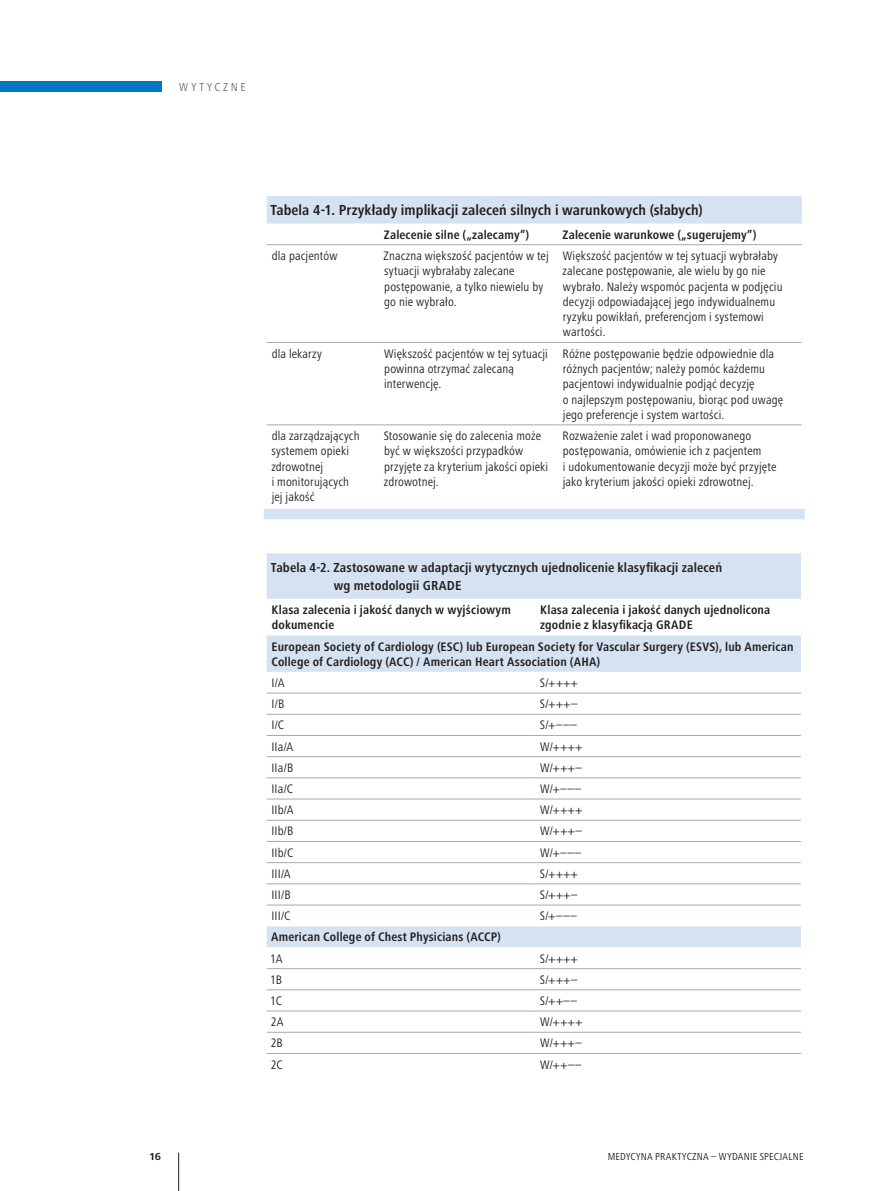
<style>
.page{position:relative;width:872px;height:1191px;background:#fff}
.page>*{position:absolute;margin:0;border:0;box-sizing:border-box;transform-origin:0 0}
.ZChZZ_tabela_tytul{font:700 condensed 15px "Frutiger Next LTW1 G";letter-spacing:.005em;color:#231f20}
.TABELA_Tytul{font:700 condensed 13.5px/18px "Frutiger Next LTW1 G";letter-spacing:.01em;color:#231f20}
.ZChZZ_tabela_tekst{font:condensed 12.75px/15.3px "Frutiger Next LTW1 G";letter-spacing:.01em;color:#231f20}
.ZChZZ_tabela_bold{font:700 condensed 12.75px/15.3px "Frutiger Next LTW1 G";letter-spacing:.01em;color:#231f20}
.ZChZZ_tabela_tekst-2{font:700 condensed 12.75px "Frutiger Next LTW1 G";letter-spacing:.01em;color:#231f20}
.t1{font:condensed 12px "Frutiger Next LTW1 G";letter-spacing:.235em;color:#6c6d70}
.t2{font:condensed 10.5px "Frutiger Next LTW1 G";letter-spacing:.02em;color:#231f20}
.t3{font:700 10.5px "Frutiger Next LTW1 G";color:#231f20}
</style>
<div class="page">
<hr style="left:178px;top:1152px;width:1px;height:39px;background:#231f20">
<div style="left:0;top:81px;width:162px;height:10px;background:#0079c2"></div>
<div style="left:265px;top:196px;width:538px;height:27px;background:#d4e2f2"></div>
<svg style="left:267px;top:223px;width:534px;height:1px"></svg>
<svg style="left:267px;top:245px;width:534px;height:181px"></svg>
<hr style="left:267px;top:244px;width:111px;height:1px;background:#a8a9ad">
<hr style="left:378px;top:244px;width:178px;height:1px;background:#a8a9ad">
<hr style="left:556px;top:244px;width:245px;height:1px;background:#a8a9ad">
<hr style="left:267px;top:342px;width:111px;height:1px;background:#a8a9ad">
<hr style="left:378px;top:342px;width:178px;height:1px;background:#a8a9ad">
<hr style="left:556px;top:342px;width:245px;height:1px;background:#a8a9ad">
<hr style="left:267px;top:424px;width:111px;height:1px;background:#a8a9ad">
<hr style="left:378px;top:424px;width:178px;height:1px;background:#a8a9ad">
<hr style="left:556px;top:424px;width:245px;height:1px;background:#a8a9ad">
<hr style="left:264px;top:196px;width:3px;height:27px;background:#fff">
<hr style="left:801px;top:196px;width:3px;height:27px;background:#fff">
<div style="left:264px;top:509px;width:114px;height:10px;background:#d4e2f2"></div>
<div style="left:378px;top:509px;width:178px;height:10px;background:#d4e2f2"></div>
<div style="left:556px;top:509px;width:248px;height:10px;background:#d4e2f2"></div>
<div style="left:267px;top:553px;width:534px;height:46px;background:#d4e2f2"></div>
<svg style="left:267px;top:635px;width:534px;height:58px;fill:#d4e2f2"></svg>
<svg style="left:267px;top:713px;width:534px;height:319px"></svg>
<hr style="left:267px;top:693px;width:267px;height:1px;background:#a8a9ad">
<hr style="left:534px;top:693px;width:267px;height:1px;background:#a8a9ad">
<hr style="left:267px;top:714px;width:267px;height:1px;background:#a8a9ad">
<hr style="left:534px;top:714px;width:267px;height:1px;background:#a8a9ad">
<hr style="left:267px;top:735px;width:267px;height:1px;background:#a8a9ad">
<hr style="left:534px;top:735px;width:267px;height:1px;background:#a8a9ad">
<hr style="left:267px;top:756px;width:267px;height:1px;background:#a8a9ad">
<hr style="left:534px;top:756px;width:267px;height:1px;background:#a8a9ad">
<hr style="left:267px;top:777px;width:267px;height:1px;background:#a8a9ad">
<hr style="left:534px;top:777px;width:267px;height:1px;background:#a8a9ad">
<hr style="left:267px;top:798px;width:267px;height:1px;background:#a8a9ad">
<hr style="left:534px;top:798px;width:267px;height:1px;background:#a8a9ad">
<hr style="left:267px;top:820px;width:267px;height:1px;background:#a8a9ad">
<hr style="left:534px;top:820px;width:267px;height:1px;background:#a8a9ad">
<hr style="left:267px;top:841px;width:267px;height:1px;background:#a8a9ad">
<hr style="left:534px;top:841px;width:267px;height:1px;background:#a8a9ad">
<hr style="left:267px;top:862px;width:267px;height:1px;background:#a8a9ad">
<hr style="left:534px;top:862px;width:267px;height:1px;background:#a8a9ad">
<hr style="left:267px;top:883px;width:267px;height:1px;background:#a8a9ad">
<hr style="left:534px;top:883px;width:267px;height:1px;background:#a8a9ad">
<hr style="left:267px;top:904px;width:267px;height:1px;background:#a8a9ad">
<hr style="left:534px;top:904px;width:267px;height:1px;background:#a8a9ad">
<hr style="left:267px;top:968px;width:267px;height:1px;background:#a8a9ad">
<hr style="left:534px;top:968px;width:267px;height:1px;background:#a8a9ad">
<hr style="left:267px;top:989px;width:267px;height:1px;background:#a8a9ad">
<hr style="left:534px;top:989px;width:267px;height:1px;background:#a8a9ad">
<hr style="left:267px;top:1010px;width:267px;height:1px;background:#a8a9ad">
<hr style="left:534px;top:1010px;width:267px;height:1px;background:#a8a9ad">
<hr style="left:267px;top:1032px;width:267px;height:1px;background:#a8a9ad">
<hr style="left:534px;top:1032px;width:267px;height:1px;background:#a8a9ad">
<hr style="left:267px;top:1053px;width:267px;height:1px;background:#a8a9ad">
<hr style="left:534px;top:1053px;width:267px;height:1px;background:#a8a9ad">
<p class="t1" style="left:179px;top:78px;width:68px">WYTYCZNE</p>
<p class="ZChZZ_tabela_tytul" style="left:270px;top:201px;width:434px">Tabela 4-1. Przykłady implikacji zaleceń silnych i warunkowych (słabych)</p>
<p class="ZChZZ_tabela_tekst-2" style="left:384px;top:227px;width:147px">Zalecenie silne („zalecamy”)</p>
<p class="ZChZZ_tabela_tekst-2" style="left:562px;top:227px;width:195px">Zalecenie warunkowe („sugerujemy”)</p>
<p class="ZChZZ_tabela_tekst" style="left:272px;top:248px;width:67px">dla pacjentów</p>
<p class="ZChZZ_tabela_tekst" style="left:383px;top:248px;width:167px">Znaczna większość pacjentów w tej sytuacji wybrałaby zalecane postępowanie, a tylko niewielu by go nie wybrało.</p>
<p class="ZChZZ_tabela_tekst" style="left:562px;top:248px;width:221px">Większość pacjentów w tej sytuacji wybrałaby zalecane postępowanie, ale wielu by go nie wybrało. Należy wspomóc pacjenta w podjęciu decyzji odpowiadającej jego indywidualnemu ryzyku powikłań, preferencjom i systemowi wartości.</p>
<p class="ZChZZ_tabela_tekst" style="left:272px;top:346px;width:52px">dla lekarzy</p>
<p class="ZChZZ_tabela_tekst" style="left:384px;top:346px;width:165px">Większość pacjentów w tej sytuacji powinna otrzymać zalecaną interwencję.</p>
<p class="ZChZZ_tabela_tekst" style="left:562px;top:346px;width:222px">Różne postępowanie będzie odpowiednie dla różnych pacjentów; należy pomóc każdemu pacjentowi indywidualnie podjąć decyzję<br>o najlepszym postępowaniu, biorąc pod uwagę jego preferencje i system wartości.</p>
<p class="ZChZZ_tabela_tekst" style="left:271px;top:428px;width:90px">dla zarządzających systemem opieki zdrowotnej<br>i monitorujących jej jakość</p>
<p class="ZChZZ_tabela_tekst" style="left:384px;top:428px;width:166px">Stosowanie się do zalecenia może być w większości przypadków przyjęte za kryterium jakości opieki zdrowotnej.</p>
<p class="ZChZZ_tabela_tekst" style="left:562px;top:428px;width:215px">Rozważenie zalet i wad proponowanego postępowania, omówienie ich z pacjentem<br>i udokumentowanie decyzji może być przyjęte jako kryterium jakości opieki zdrowotnej.</p>
<p class="TABELA_Tytul" style="left:334px;top:559px;width:390px;text-indent:-63px">Tabela 4-2. Zastosowane w adaptacji wytycznych ujednolicenie klasyfikacji zaleceń wg metodologii GRADE</p>
<p class="ZChZZ_tabela_bold" style="left:272px;top:602px;width:241px">Klasa zalecenia i jakość danych w wyjściowym dokumencie</p>
<p class="ZChZZ_tabela_bold" style="left:540px;top:602px;width:232px">Klasa zalecenia i jakość danych ujednolicona zgodnie z klasyfikacją GRADE</p>
<p class="ZChZZ_tabela_bold" style="left:271px;top:638px;width:524px">European Society of Cardiology (ESC) lub European Society for Vascular Surgery (ESVS), lub American<br>College of Cardiology (ACC) / American Heart Association (AHA)</p>
<p class="ZChZZ_tabela_tekst" style="left:271px;top:675px;width:15px">I/A</p>
<p class="ZChZZ_tabela_tekst" style="left:540px;top:675px;width:40px">S/++++</p>
<p class="ZChZZ_tabela_tekst" style="left:271px;top:696px;width:14px">I/B</p>
<p class="ZChZZ_tabela_tekst" style="left:540px;top:696px;width:39px">S/+++–</p>
<p class="ZChZZ_tabela_tekst" style="left:271px;top:717px;width:14px">I/C</p>
<p class="ZChZZ_tabela_tekst" style="left:540px;top:717px;width:39px">S/+–––</p>
<p class="ZChZZ_tabela_tekst" style="left:271px;top:738px;width:23px">IIa/A</p>
<p class="ZChZZ_tabela_tekst" style="left:540px;top:738px;width:44px">W/++++</p>
<p class="ZChZZ_tabela_tekst" style="left:271px;top:760px;width:23px">IIa/B</p>
<p class="ZChZZ_tabela_tekst" style="left:540px;top:760px;width:43px">W/+++–</p>
<p class="ZChZZ_tabela_tekst" style="left:271px;top:781px;width:23px">IIa/C</p>
<p class="ZChZZ_tabela_tekst" style="left:540px;top:781px;width:43px">W/+–––</p>
<p class="ZChZZ_tabela_tekst" style="left:271px;top:802px;width:24px">IIb/A</p>
<p class="ZChZZ_tabela_tekst" style="left:540px;top:802px;width:44px">W/++++</p>
<p class="ZChZZ_tabela_tekst" style="left:271px;top:823px;width:23px">IIb/B</p>
<p class="ZChZZ_tabela_tekst" style="left:540px;top:823px;width:43px">W/+++–</p>
<p class="ZChZZ_tabela_tekst" style="left:271px;top:844px;width:23px">IIb/C</p>
<p class="ZChZZ_tabela_tekst" style="left:540px;top:844px;width:43px">W/+–––</p>
<p class="ZChZZ_tabela_tekst" style="left:271px;top:866px;width:21px">III/A</p>
<p class="ZChZZ_tabela_tekst" style="left:540px;top:866px;width:40px">S/++++</p>
<p class="ZChZZ_tabela_tekst" style="left:271px;top:887px;width:21px">III/B</p>
<p class="ZChZZ_tabela_tekst" style="left:540px;top:887px;width:39px">S/+++–</p>
<p class="ZChZZ_tabela_tekst" style="left:271px;top:908px;width:20px">III/C</p>
<p class="ZChZZ_tabela_tekst" style="left:540px;top:908px;width:39px">S/+–––</p>
<p class="ZChZZ_tabela_bold" style="left:271px;top:929px;width:231px">American College of Chest Physicians (ACCP)</p>
<p class="ZChZZ_tabela_tekst" style="left:270px;top:950px;width:14px">1A</p>
<p class="ZChZZ_tabela_tekst" style="left:540px;top:950px;width:40px">S/++++</p>
<p class="ZChZZ_tabela_tekst" style="left:270px;top:972px;width:13px">1B</p>
<p class="ZChZZ_tabela_tekst" style="left:540px;top:972px;width:39px">S/+++–</p>
<p class="ZChZZ_tabela_tekst" style="left:270px;top:993px;width:13px">1C</p>
<p class="ZChZZ_tabela_tekst" style="left:540px;top:993px;width:39px">S/++––</p>
<p class="ZChZZ_tabela_tekst" style="left:271px;top:1014px;width:15px">2A</p>
<p class="ZChZZ_tabela_tekst" style="left:540px;top:1014px;width:44px">W/++++</p>
<p class="ZChZZ_tabela_tekst" style="left:271px;top:1035px;width:14px">2B</p>
<p class="ZChZZ_tabela_tekst" style="left:540px;top:1035px;width:43px">W/+++–</p>
<p class="ZChZZ_tabela_tekst" style="left:271px;top:1056px;width:13px">2C</p>
<p class="ZChZZ_tabela_tekst" style="left:540px;top:1056px;width:43px">W/++––</p>
<p class="t3" style="left:149px;top:1150px;width:14px">16</p>
<p class="t2" style="left:608px;top:1149px;width:197px">MEDYCYNA PRAKTYCZNA – WYDANIE SPECJALNE</p>
</div>
